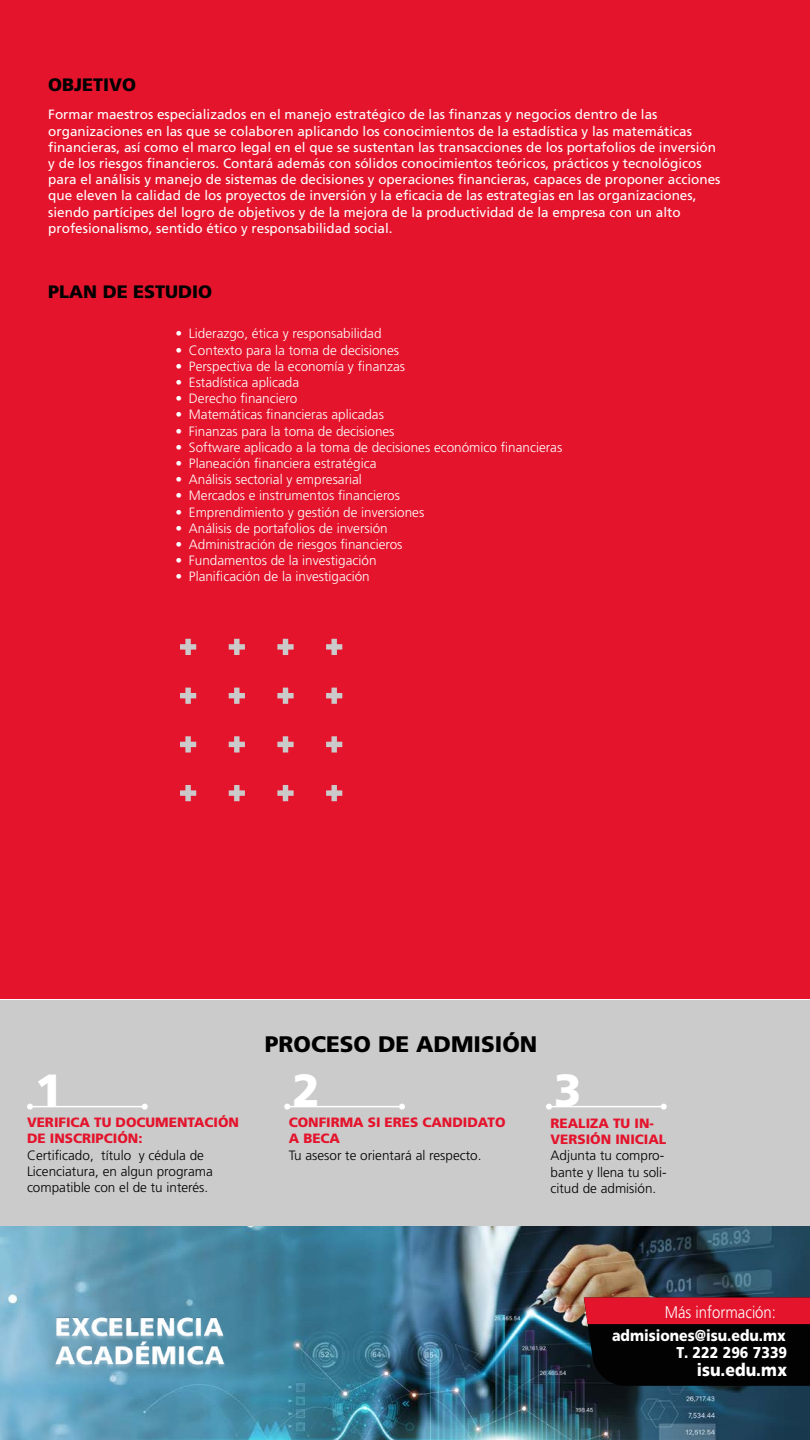
<style>
.page{position:relative;width:810px;height:1440px;background:#fff}
.page>*{position:absolute;margin:0;border:0;box-sizing:border-box;transform-origin:0 0}
.t1{font:900 45px "Frutiger LT Std";color:#fff}
.t2{font:900 22.5px "Frutiger LT Std";color:#000}
.t3{font:900 18px "Frutiger LT Std";color:#000}
.t4{font:900 17.7px "Frutiger LT Std";color:#fff;scale:.89 1}
.t5{font:300 16.73px "Frutiger LT Std";color:#fff;scale:.89 1}
.t6{font:900 15.75px/17.7px "Frutiger LT Std";color:#fff;text-align:right;scale:.89 1}
.t7{font:13.5px/16.2px "Frutiger LT Std";color:#fff}
.t8{font:300 13.5px "Frutiger LT Std";color:#fff}
.t9{font:300 13.5px/16.2px "Frutiger LT Std";color:#000}
.t10{font:900 13.5px/16.2px "Frutiger LT Std";color:#e4142c}
</style>
<div class="page">
<img style="left:0;top:1226px;width:810px;height:214px">
<div style="left:0;top:0;width:810px;height:999px;background:#e4142c"></div>
<div style="left:0;top:1000px;width:810px;height:226px;background:#cbcbcc"></div>
<hr style="left:30px;top:1106px;width:115px;height:1px;background:#fff">
<svg style="left:142px;top:1104px;width:6px;height:6px"></svg>
<svg style="left:27px;top:1104px;width:6px;height:6px"></svg>
<hr style="left:287px;top:1106px;width:115px;height:1px;background:#fff">
<svg style="left:399px;top:1104px;width:6px;height:6px"></svg>
<svg style="left:284px;top:1104px;width:6px;height:6px"></svg>
<hr style="left:549px;top:1106px;width:115px;height:1px;background:#fff">
<svg style="left:661px;top:1104px;width:6px;height:6px"></svg>
<svg style="left:546px;top:1104px;width:6px;height:6px"></svg>
<svg style="left:180px;top:639px;width:16px;height:16px"></svg>
<svg style="left:229px;top:639px;width:16px;height:16px"></svg>
<svg style="left:277px;top:639px;width:17px;height:16px"></svg>
<svg style="left:326px;top:639px;width:16px;height:16px"></svg>
<svg style="left:180px;top:785px;width:16px;height:16px"></svg>
<svg style="left:180px;top:736px;width:16px;height:17px"></svg>
<svg style="left:180px;top:688px;width:16px;height:16px"></svg>
<svg style="left:229px;top:785px;width:16px;height:16px"></svg>
<svg style="left:229px;top:736px;width:16px;height:17px"></svg>
<svg style="left:229px;top:688px;width:16px;height:16px"></svg>
<svg style="left:277px;top:785px;width:17px;height:16px"></svg>
<svg style="left:277px;top:736px;width:17px;height:17px"></svg>
<svg style="left:277px;top:688px;width:17px;height:16px"></svg>
<svg style="left:326px;top:785px;width:16px;height:16px"></svg>
<svg style="left:326px;top:736px;width:16px;height:17px"></svg>
<svg style="left:326px;top:688px;width:16px;height:16px"></svg>
<img style="left:48px;top:1308px;width:183px;height:68px">
<svg style="left:584px;top:1298px;width:226px;height:88px;background:#450810"></svg>
<h3 class="t3" style="left:48px;top:73px;width:90px">OBJETIVO</h3>
<p class="t7" style="left:48px;top:107px;width:674px">Formar maestros especializados en el manejo estratégico de las finanzas y negocios dentro de las organizaciones en las que se colaboren aplicando los conocimientos de la estadística y las matemáticas financieras, así como el marco legal en el que se sustentan las transacciones de los portafolios de inversión y de los riesgos financieros. Contará además con sólidos conocimientos teóricos, prácticos y tecnológicos para el análisis y manejo de sistemas de decisiones y operaciones financieras, capaces de proponer acciones que eleven la calidad de los proyectos de inversión y la eficacia de las estrategias en las organizaciones, siendo partícipes del logro de objetivos y de la mejora de la productividad de la empresa con un alto profesionalismo, sentido ético y responsabilidad social.</p>
<h3 class="t3" style="left:48px;top:281px;width:166px">PLAN DE ESTUDIO</h3>
<p class="t8" style="left:175px;top:326px;width:208px">• Liderazgo, ética y responsabilidad</p>
<p class="t8" style="left:175px;top:342px;width:225px">• Contexto para la toma de decisiones</p>
<p class="t8" style="left:175px;top:359px;width:231px">• Perspectiva de la economía y finanzas</p>
<p class="t8" style="left:175px;top:375px;width:125px">• Estadística aplicada</p>
<p class="t8" style="left:175px;top:391px;width:123px">• Derecho financiero</p>
<p class="t8" style="left:175px;top:407px;width:210px">• Matemáticas financieras aplicadas</p>
<p class="t8" style="left:175px;top:423px;width:221px">• Finanzas para la toma de decisiones</p>
<p class="t8" style="left:175px;top:440px;width:388px">• Software aplicado a la toma de decisiones económico financieras</p>
<p class="t8" style="left:175px;top:456px;width:203px">• Planeación financiera estratégica</p>
<p class="t8" style="left:175px;top:472px;width:188px">• Análisis sectorial y empresarial</p>
<p class="t8" style="left:175px;top:488px;width:226px">• Mercados e instrumentos financieros</p>
<p class="t8" style="left:175px;top:504px;width:250px">• Emprendimiento y gestión de inversiones</p>
<p class="t8" style="left:175px;top:521px;width:214px">• Análisis de portafolios de inversión</p>
<p class="t8" style="left:175px;top:537px;width:229px">• Administración de riesgos financieros</p>
<p class="t8" style="left:175px;top:553px;width:203px">• Fundamentos de la investigación</p>
<p class="t8" style="left:175px;top:569px;width:196px">• Planificación de la investigación</p>
<h2 class="t2" style="left:265px;top:1031px;width:274px">PROCESO DE ADMISIÓN</h2>
<h1 class="t1" style="left:35px;top:1063px;width:29px">1</h1>
<h1 class="t1" style="left:293px;top:1063px;width:29px">2</h1>
<h1 class="t1" style="left:554px;top:1063px;width:29px">3</h1>
<p class="t10" style="left:27px;top:1114px;width:214px">VERIFICA TU DOCUMENTACIÓN<br>DE INSCRIPCIÓN:</p>
<p class="t9" style="left:27px;top:1147px;width:187px">Certificado, título y cédula de<br>Licenciatura, en algun programa compatible con el de tu interés.</p>
<p class="t10" style="left:289px;top:1114px;width:218px">CONFIRMA SI ERES CANDIDATO<br>A BECA</p>
<p class="t9" style="left:289px;top:1147px;width:194px">Tu asesor te orientará al respecto.</p>
<p class="t10" style="left:551px;top:1115px;width:117px">REALIZA TU IN-<br>VERSIÓN INICIAL</p>
<p class="t9" style="left:551px;top:1148px;width:118px">Adjunta tu compro&shy;bante y llena tu soli&shy;citud de admisión.</p>
<p class="t5" style="left:665px;top:1303px;width:126px">Más información:</p>
<p class="t6" style="left:612px;top:1326px;width:198px">admisiones@isu.edu.mx<br>T. 222 296 7339</p>
<h3 class="t4" style="left:697px;top:1359px;width:103px">isu.edu.mx</h3>
</div>
